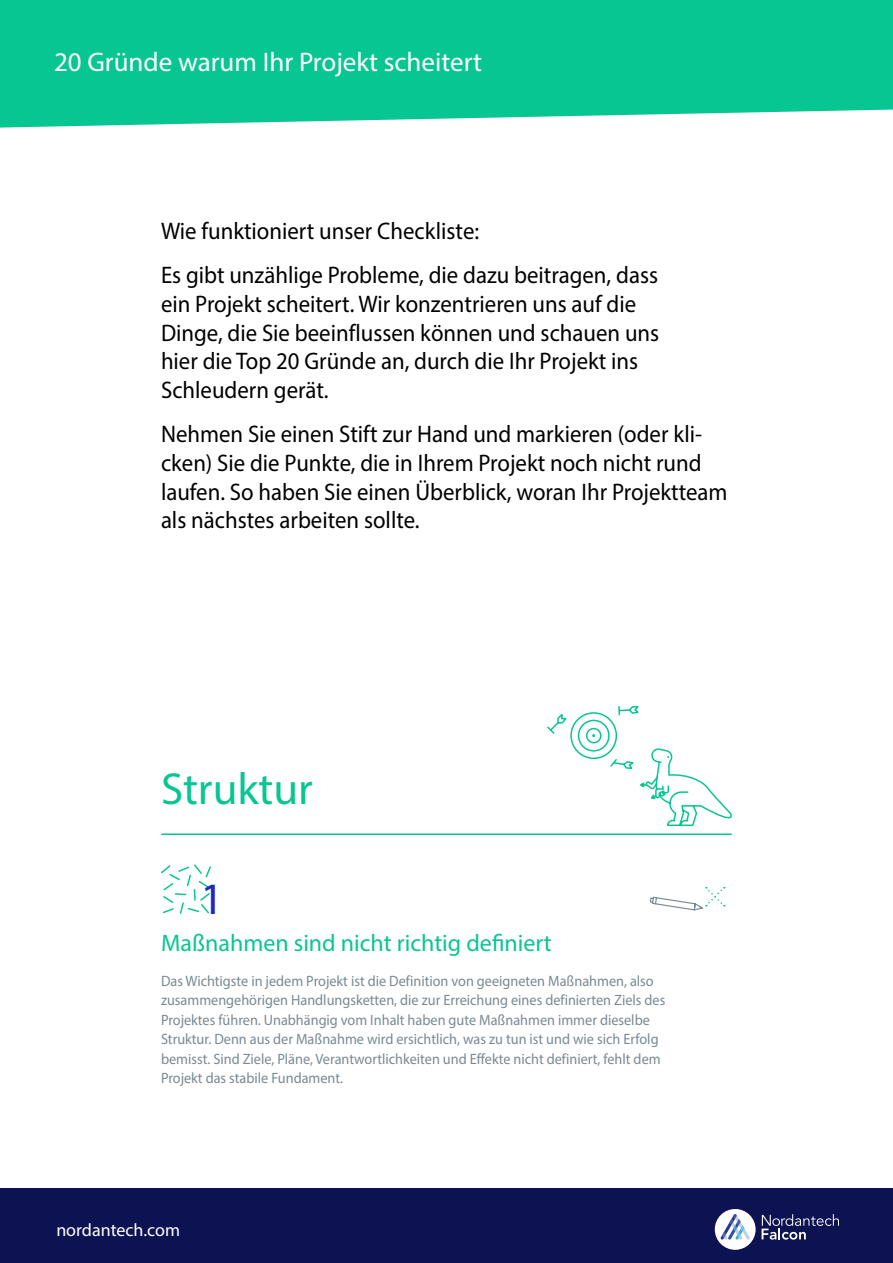
<style>
.page{position:relative;width:893px;height:1263px;background:#fff}
.page>*{position:absolute;margin:0;border:0;box-sizing:border-box;transform-origin:0 0}
.t1{font:45px "Myriad Pro";color:#08c692}
.t2{font:45px "Myriad Pro";color:#1e28bd}
.t3{font:27px "Myriad Pro";color:#fff}
.t4{font:24px/28.8px "Myriad Pro";color:#000;scale:.95 1}
.t5{font:24px "Myriad Pro";color:#08c692}
.t6{font:18px "Myriad Pro";color:#fff}
.t7{font:15px/19.5px "Myriad Pro";color:#7a8993;scale:.95 1}
</style>
<div class="page">
<div style="left:0;top:1188px;width:893px;height:75px;background:#0d1252"></div>
<div style="left:715px;top:1209px;width:41px;height:41px;background:#fff;border-radius:50%"></div>
<svg style="left:720px;top:1214px;width:30px;height:26px"></svg>
<svg style="left:762px;top:1214px;width:77px;height:25px"></svg>
<svg style="left:0;top:0;width:893px;height:128px;background:#1aca9a"></svg>
<svg style="left:547px;top:706px;width:185px;height:120px"></svg>
<hr style="left:162px;top:833px;width:569px;height:2px;background:#08c692">
<svg style="left:161px;top:864px;width:50px;height:50px"></svg>
<svg style="left:649px;top:887px;width:76px;height:24px"></svg>
<p class="t3" style="left:54px;top:45px;width:430px">20 Gründe warum Ihr Projekt scheitert</p>
<p class="t4" style="left:161px;top:209px;width:525px;line-height:43.8px">Wie funktioniert unser Checkliste:<br>Es gibt unzählige Probleme, die dazu beitragen, dass</p>
<p class="t4" style="left:161px;top:289px;width:526px">ein Projekt scheitert. Wir konzentrieren uns auf die Dinge, die Sie beeinflussen können und schauen uns hier die Top 20 Gründe an, durch die Ihr Projekt ins Schleudern gerät.</p>
<p class="t4" style="left:161px;top:419px;width:598px">Nehmen Sie einen Stift zur Hand und markieren (oder kli&shy;cken) Sie die Punkte, die in Ihrem Projekt noch nicht rund laufen. So haben Sie einen Überblick, woran Ihr Projektteam als nächstes arbeiten sollte.</p>
<h1 class="t1" style="left:161px;top:761px;width:153px">Struktur</h1>
<h1 class="t2" style="left:200px;top:871px;width:25px">1</h1>
<p class="t5" style="left:161px;top:928px;width:392px">Maßnahmen sind nicht richtig definiert</p>
<p class="t7" style="left:161px;top:971px;width:532px">Das Wichtigste in jedem Projekt ist die Definition von geeigneten Maßnahmen, also zusammengehörigen Handlungsketten, die zur Erreichung eines definierten Ziels des Projektes führen. Unabhängig vom Inhalt haben gute Maßnahmen immer dieselbe Struktur. Denn aus der Maßnahme wird ersichtlich, was zu tun ist und wie sich Erfolg bemisst. Sind Ziele, Pläne, Verantwortlichkeiten und Effekte nicht definiert, fehlt dem Projekt das stabile Fundament.</p>
<p class="t6" style="left:56px;top:1219px;width:125px">nordantech.com</p>
</div>
